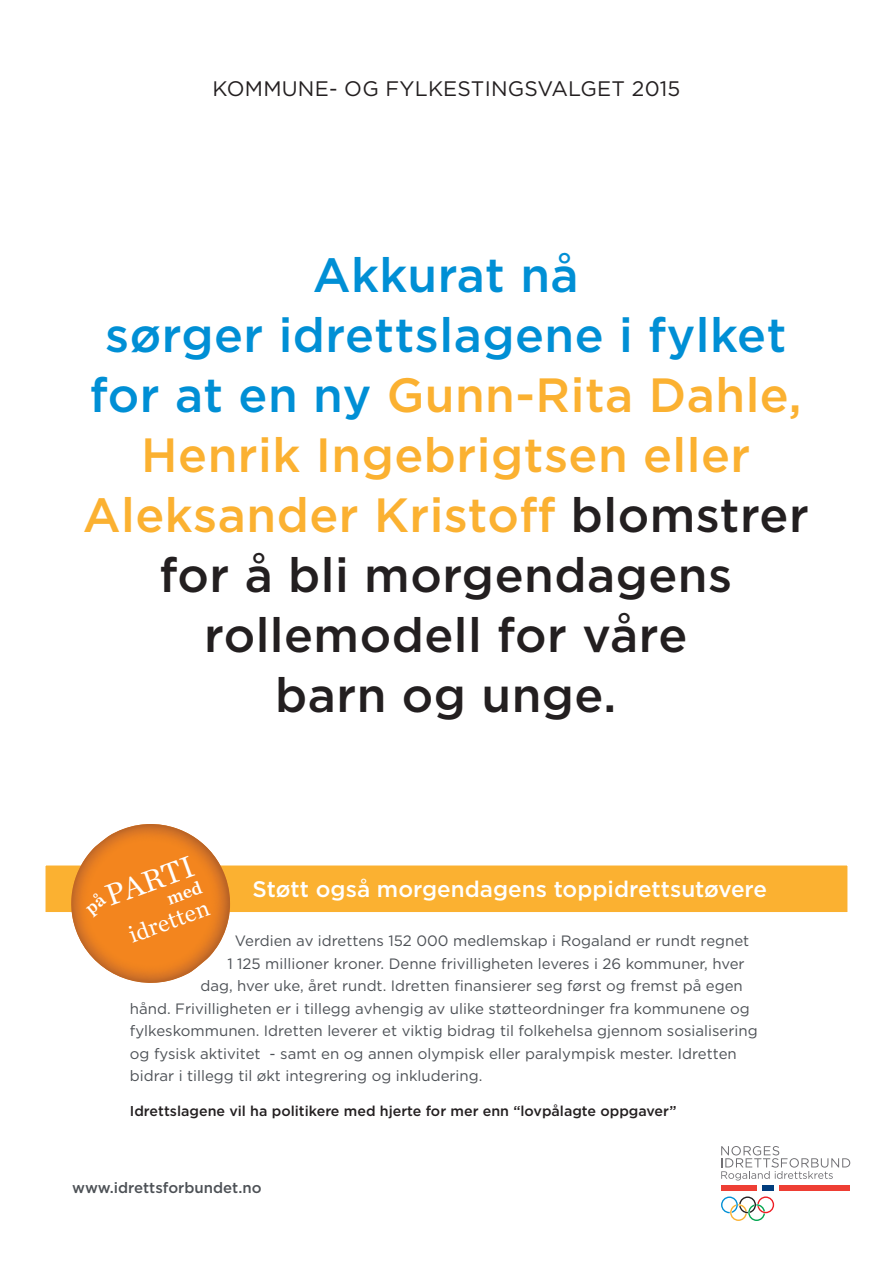
<style>
.page{position:relative;width:893px;height:1263px;background:#fff}
.page>*{position:absolute;margin:0;border:0;box-sizing:border-box;transform-origin:0 0}
.t1{font:500 48px/60px "Gotham";letter-spacing:.01em;color:#231f20;text-align:center}
.t2{font:31.5px "Chronicle Text G1";color:#fff}
.t3{font:24.15px "Chronicle Text G1";color:#fff}
.t4{font:500 22.5px "Gotham";color:#fff}
.t5{font:21px "Gotham";letter-spacing:.01em;color:#231f20}
.t6{font:15px "Gotham";color:#4d5156}
.t7{font:500 15px "Gotham";color:#4d5156}
.t8{font:500 14.25px "Gotham";color:#231f20}
.s1{color:#008fd5}
.s2{color:#fbb131}
</style>
<div class="page">
<div style="left:43px;top:862px;width:807px;height:53px;background:#fbb131;border:3px solid #fff"></div>
<svg style="left:721px;top:1196px;width:53px;height:25px"></svg>
<div style="left:721px;top:1185px;width:35px;height:5px;background:#ee3e34"></div>
<div style="left:780px;top:1185px;width:70px;height:5px;background:#ee3e34"></div>
<div style="left:762px;top:1185px;width:12px;height:5px;background:#013d7d"></div>
<svg style="left:721px;top:1146px;width:129px;height:34px"></svg>
<svg style="left:68px;top:824px;width:165px;height:159px"></svg>
<h3 class="t5" style="left:213px;top:76px;width:469px">KOMMUNE- OG FYLKESTINGSVALGET 2015</h3>
<h1 class="t1" style="left:83px;top:245px;width:728px"><span class="s1">Akkurat nå<br>sørger idrettslagene i fylket for at en ny</span> <span class="s2">Gunn-Rita Dahle,<br>Henrik Ingebrigtsen eller<br>Aleksander Kristoff</span> blomstrer for å bli morgendagens rollemodell for våre<br>barn og unge.</h1>
<h2 class="t2" style="left:100px;top:877px;width:94px;rotate:-20deg">PARTI</h2>
<h3 class="t4" style="left:253px;top:874px;width:516px">Støtt også morgendagens toppidrettsutøvere</h3>
<h3 class="t3" style="left:124px;top:921px;width:86px;rotate:-20deg">idretten</h3>
<p class="t6" style="left:235px;top:931px;width:516px">Verdien av idrettens 152 000 medlemskap i Rogaland er rundt regnet</p>
<p class="t6" style="left:227px;top:954px;width:519px">1 125 millioner kroner. Denne frivilligheten leveres i 26 kommuner, hver</p>
<p class="t6" style="left:200px;top:976px;width:544px">dag, hver uke, året rundt. Idretten finansierer seg først og fremst på egen</p>
<p class="t6" style="left:130px;top:999px;width:621px">hånd. Frivilligheten er i tillegg avhengig av ulike støtteordninger fra kommunene og</p>
<p class="t6" style="left:130px;top:1021px;width:629px">fylkeskommunen. Idretten leverer et viktig bidrag til folkehelsa gjennom sosialisering</p>
<p class="t6" style="left:130px;top:1044px;width:608px">og fysisk aktivitet - samt en og annen olympisk eller paralympisk mester. Idretten</p>
<p class="t6" style="left:130px;top:1066px;width:354px">bidrar i tillegg til økt integrering og inkludering.</p>
<p class="t8" style="left:130px;top:1101px;width:548px">Idrettslagene vil ha politikere med hjerte for mer enn “lovpålagte oppgaver”</p>
<p class="t7" style="left:72px;top:1177px;width:191px">www.idrettsforbundet.no</p>
</div>
